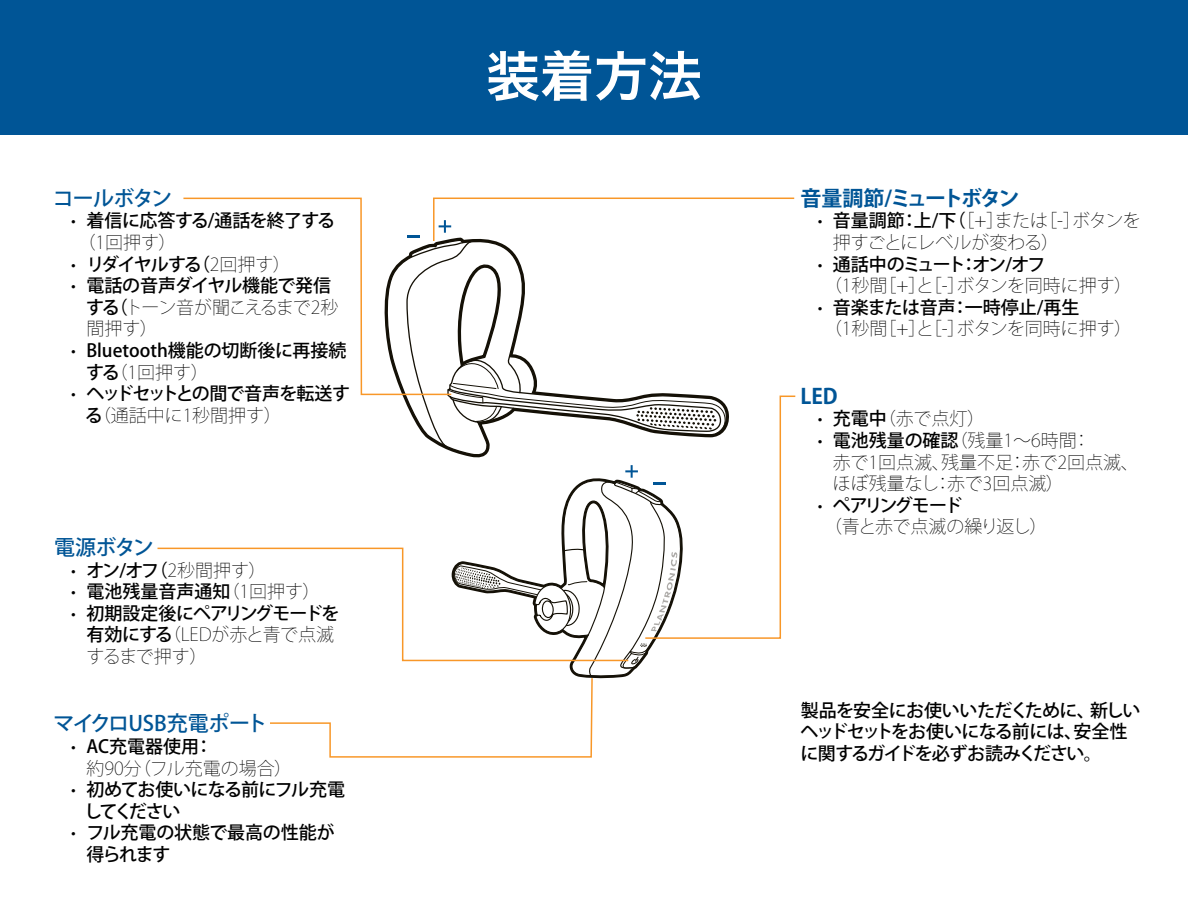
<style>
.page{position:relative;width:1188px;height:918px;background:#fff}
.page>*{position:absolute;margin:0;border:0;box-sizing:border-box;transform-origin:0 0}
.t1{font:54px "Hira Kaku Pro W6";color:#fff}
.t2{font:500 21px "Koz Go Pro";letter-spacing:-.035em;color:#005596}
.t3{font:700 21px "Koz Go Pro";letter-spacing:-.11em;color:#005596}
.t4{font:700 21px "Koz Go Pro";letter-spacing:-.09em;color:#005596}
.t5{font:200 18px/21.6px "Koz Go Pro";color:#000}
.t6{font:500 18px/21.6px "Koz Go Pro";letter-spacing:-.03em;color:#000}
.t7{font:200 18px/21.6px "Koz Go Pro";letter-spacing:-.04em;color:#000}
.t8{font:500 18px/21.6px "Koz Go Pro";color:#000}
.t9{font:500 18px/21.6px "Koz Go Pro";letter-spacing:-.055em;color:#000}
.t10{font:500 18px/21.6px "Koz Go Pro";letter-spacing:-.06em;color:#000}
.t11{font:200 18px/21.6px "Koz Go Pro";letter-spacing:-.055em;color:#000}
.t12{font:500 18px/21.6px "Koz Go Pro";letter-spacing:-.01em;color:#000}
.t13{font:500 18px "Koz Go Pro";letter-spacing:-.095em;color:#000}
.s1{font-weight:200}
.s2{font-weight:500}
</style>
<div class="page">
<div style="left:0;top:0;width:1188px;height:135px;background:#005596"></div>
<svg style="left:183px;top:197px;width:86px;height:3px"></svg>
<svg style="left:157px;top:547px;width:112px;height:3px"></svg>
<svg style="left:269px;top:197px;width:527px;height:561px"></svg>
<p class="t2" style="left:53px;top:185px;width:121px">コールボタン</p>
<p class="t6" style="left:78px;top:211px;width:259px;text-indent:-6px"><span class="s1">•</span> 着信に応答する/通話を終了する<span class="s1">（1回押す）</span></p>
<p class="t13" style="left:71px;top:252px;width:221px"><span class="s1">•</span> リダイヤルする（<span class="s1">2回押す）</span></p>
<p class="t7" style="left:86px;top:275px;width:254px;text-indent:-15px">• <span class="s2">電話の音声ダイヤル機能で発信する（</span>トーン音が聞こえるまで2秒間押す）</p>
<p class="t8" style="left:86px;top:341px;width:262px;text-indent:-15px"><span class="s1">•</span> Bluetooth機能の切断後に再接続する<span class="s1">（1回押す）</span></p>
<p class="t9" style="left:85px;top:384px;width:267px;text-indent:-14px"><span class="s1">•</span> ヘッドセットとの間で音声を転送する<span class="s1">（通話中に1秒間押す）</span></p>
<p class="t2" style="left:54px;top:534px;width:101px">電源ボタン</p>
<p class="t5" style="left:71px;top:559px;width:197px">• <span class="s2">オン/オフ（</span>2秒間押す）</p>
<p class="t8" style="left:71px;top:582px;width:251px"><span class="s1">•</span> 電池残量音声通知<span class="s1">（1回押す）</span></p>
<p class="t6" style="left:86px;top:603px;width:255px;text-indent:-15px"><span class="s1">•</span> 初期設定後にペアリングモードを有効にする<span class="s1">（LEDが赤と青で点滅するまで押す）</span></p>
<p class="t2" style="left:54px;top:710px;width:215px">マイクロUSB充電ポート</p>
<p class="t5" style="left:86px;top:736px;width:207px;text-indent:-15px">• <span class="s2">AC充電器使用：<br></span>約90分（フル充電の場合）</p>
<p class="t10" style="left:84px;top:780px;width:262px;text-indent:-13px"><span class="s1">•</span> 初めてお使いになる前にフル充電してください</p>
<p class="t12" style="left:86px;top:823px;width:250px;text-indent:-15px"><span class="s1">•</span> フル充電の状態で最高の性能が得られます</p>
<h1 class="t1" style="left:486px;top:27px;width:217px">装着方法</h1>
<p class="t3" style="left:801px;top:185px;width:220px">音量調節/ミュートボタン</p>
<p class="t7" style="left:833px;top:210px;width:309px;text-indent:-15px">• <span class="s2">音量調節：上/下（</span>［+］または［-］ボタンを押すごとにレベルが変わる）</p>
<p class="t5" style="left:824px;top:253px;width:309px;text-indent:-6px">• <span class="s2">通話中のミュート：オン/オフ<br></span>（1秒間［+］と［-］ボタンを同時に押す）</p>
<p class="t5" style="left:824px;top:296px;width:309px;text-indent:-6px">• <span class="s2">音楽または音声：一時停止/再生<br></span>（1秒間［+］と［-］ボタンを同時に押す）</p>
<p class="t4" style="left:801px;top:383px;width:39px">LED</p>
<p class="t5" style="left:818px;top:408px;width:169px">• <span class="s2">充電中</span>（赤で点灯）</p>
<p class="t5" style="left:833px;top:430px;width:307px;text-indent:-15px">• <span class="s2">電池残量の確認</span>（残量1～6時間：<br>赤で1回点滅、残量不足：赤で2回点滅、ほぼ残量なし：赤で3回点滅）</p>
<p class="t11" style="left:824px;top:494px;width:225px;text-indent:-6px">• <span class="s2">ペアリングモード<br></span>（青と赤で点滅の繰り返し）</p>
<p class="t6" style="left:800px;top:700px;width:342px">製品を安全にお使いいただくために、新しいヘッドセットをお使いになる前には、安全性に関するガイドを必ずお読みください。</p>
</div>
